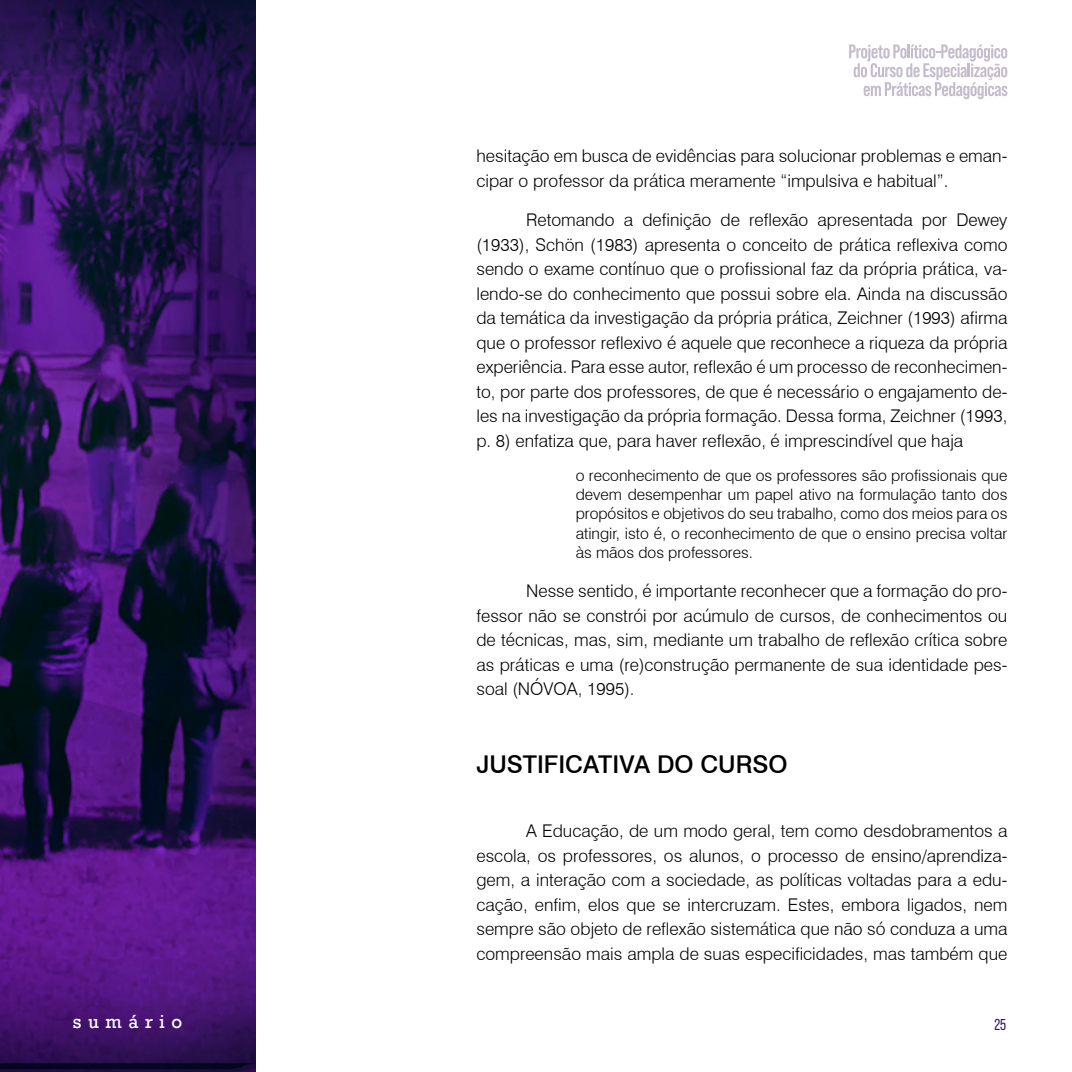
<style>
.page{position:relative;width:1072px;height:1072px;background:#fff}
.page>*{position:absolute;margin:0;border:0;box-sizing:border-box;transform-origin:0 0}
.Título_1{font:500 24.5px "Swiss 721 BT";color:#000}
.Parágrafo{font:300 17.5px/24.5px "Swiss 721 BT";color:#000;text-align:justify}
.t1{font:17.5px "Rockwell";letter-spacing:.375em;color:#fff}
.Citação{font:300 15.75px/19.2px "Swiss 721 BT";color:#000;text-align:justify}
.t2{font:15.75px "Bebas Neue Pro";color:#3a1c55}
</style>
<div class="page">
<img style="left:0;top:0;width:255px;height:1071px">
<svg style="left:849px;top:44px;width:158px;height:55px"></svg>
<p class="Parágrafo" style="left:476px;top:144px;width:532px">hesitação em busca de evidências para solucionar problemas e eman&shy;cipar o professor da prática meramente “impulsiva e habitual”.</p>
<p class="Parágrafo" style="left:476px;top:207px;width:532px;text-indent:50px">Retomando a definição de reflexão apresentada por Dewey (1933), Schön (1983) apresenta o conceito de prática reflexiva como sendo o exame contínuo que o profissional faz da própria prática, va&shy;lendo-se do conhecimento que possui sobre ela. Ainda na discussão da temática da investigação da própria prática, Zeichner (1993) afirma que o professor reflexivo é aquele que reconhece a riqueza da própria experiência. Para esse autor, reflexão é um processo de reconhecimen&shy;to, por parte dos professores, de que é necessário o engajamento de&shy;les na investigação da própria formação. Dessa forma, Zeichner (1993, p. 8) enfatiza que, para haver reflexão, é imprescindível que haja</p>
<p class="Citação" style="left:575px;top:465px;width:433px">o reconhecimento de que os professores são profissionais que devem desempenhar um papel ativo na formulação tanto dos propósitos e objetivos do seu trabalho, como dos meios para os atingir, isto é, o reconhecimento de que o ensino precisa voltar às mãos dos professores.</p>
<p class="Parágrafo" style="left:476px;top:578px;width:532px;text-indent:50px">Nesse sentido, é importante reconhecer que a formação do pro&shy;fessor não se constrói por acúmulo de cursos, de conhecimentos ou de técnicas, mas, sim, mediante um trabalho de reflexão crítica sobre as práticas e uma (re)construção permanente de sua identidade pes&shy;soal (NÓVOA, 1995).</p>
<h2 class="Título_1" style="left:476px;top:749px;width:313px">JUSTIFICATIVA DO CURSO</h2>
<p class="Parágrafo" style="left:476px;top:818px;width:532px;text-indent:50px">A Educação, de um modo geral, tem como desdobramentos a escola, os professores, os alunos, o processo de ensino/aprendiza&shy;gem, a interação com a sociedade, as políticas voltadas para a edu&shy;cação, enfim, elos que se intercruzam. Estes, embora ligados, nem sempre são objeto de reflexão sistemática que não só conduza a uma compreensão mais ampla de suas especificidades, mas também que</p>
<p class="t1" style="left:73px;top:1011px;width:111px">sumário</p>
<p class="t2" style="left:994px;top:1016px;width:13px">25</p>
</div>
